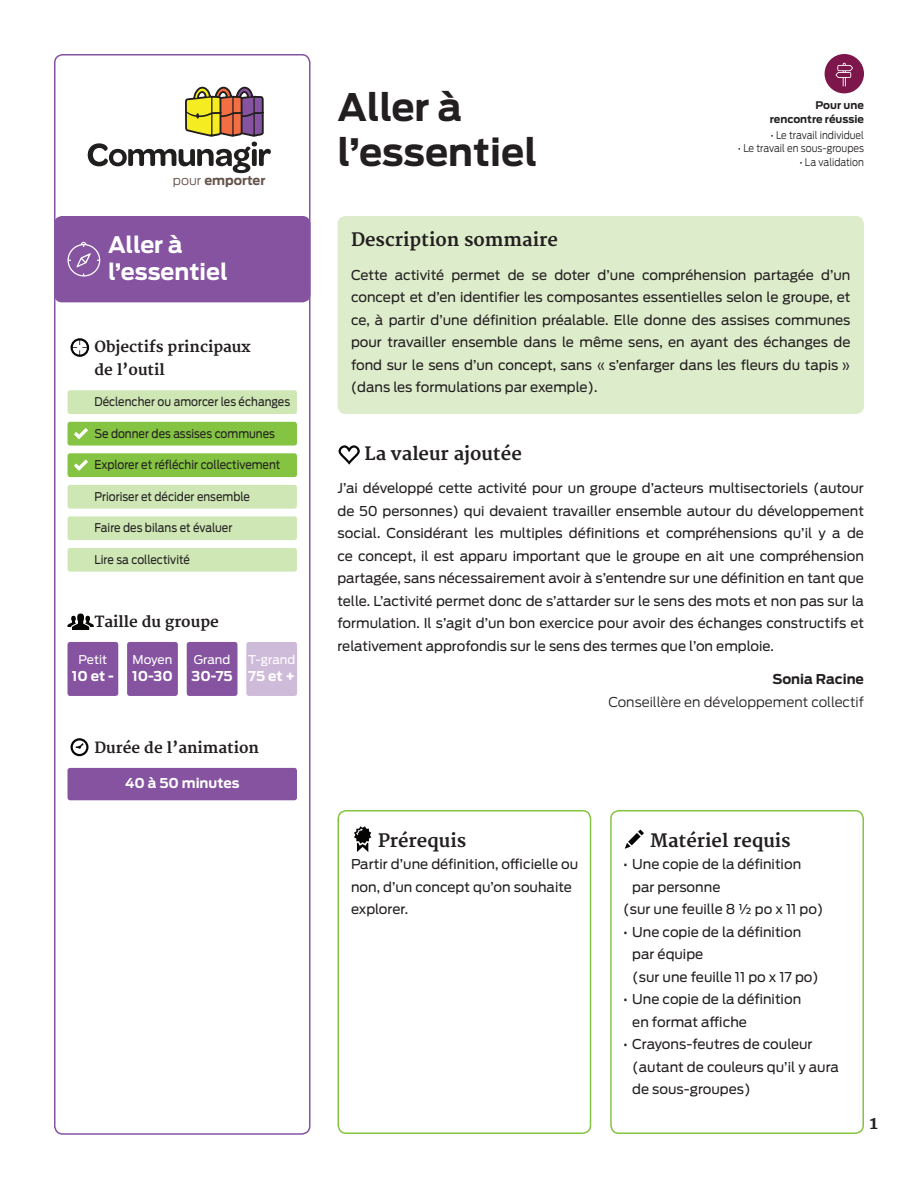
<style>
.page{position:relative;width:918px;height:1188px;background:#fff}
.page>*{position:absolute;margin:0;border:0;box-sizing:border-box;transform-origin:0 0}
.titre_principal{font:700 37.5px/45px "Antenna";color:#231f20}
.petit_titre_blanc{font:700 22.5px/27px "Antenna";color:#fff}
.gros_sous-titre{font:700 18px "Merriweather";color:#231f20}
.t1{font:700 15px "Merriweather";color:#231f20}
.texte{font:13.5px/22.5px "Antenna";color:#231f20;text-align:justify}
.matériel{font:13.5px/22.5px "Antenna";color:#231f20}
.prérequis{font:13.5px/22.5px "Antenna";color:#231f20}
.conseiller_poste{font:300 13.5px "Antenna";color:#231f20}
.t2{font:700 13.5px "Antenna";color:#fff}
.conseiller_nom{font:700 13.5px "Antenna";color:#231f20}
.t3{font:700 12.6px "Antenna";color:#64534b}
.t4{font:12px "Antenna";color:#231f20;scale:.9 1}
.t5{font:12px "Antenna";color:#fff}
.Pour_une_animation_r{font:300 10.5px "Antenna";color:#231f20;scale:.9 1}
.Pour_une_animation_r-2{font:700 10.5px "Antenna";color:#231f20}
.s1{font-weight:300}
</style>
<div class="page">
<div style="left:54px;top:216px;width:257px;height:86px;background:#8553a0;border-radius:8px"></div>
<svg style="left:88px;top:86px;width:183px;height:87px"></svg>
<div style="left:337px;top:810px;width:254px;height:324px;border:2px solid #84c442;border-radius:8px"></div>
<div style="left:610px;top:810px;width:254px;height:324px;border:2px solid #84c442;border-radius:8px"></div>
<div style="left:337px;top:216px;width:527px;height:198px;background:#ddeccb;border-radius:8px"></div>
<svg style="left:354px;top:826px;width:17px;height:26px"></svg>
<svg style="left:625px;top:830px;width:19px;height:19px"></svg>
<svg style="left:339px;top:445px;width:21px;height:20px"></svg>
<svg style="left:68px;top:242px;width:32px;height:35px"></svg>
<div style="left:54px;top:54px;width:257px;height:1081px;border:2px solid #8553a0;border-radius:8px"></div>
<div style="left:67px;top:390px;width:230px;height:24px;background:#cee7b4;border-radius:3px"></div>
<div style="left:67px;top:422px;width:230px;height:24px;background:#84c442;border-radius:3px"></div>
<div style="left:67px;top:453px;width:230px;height:24px;background:#84c442;border-radius:3px"></div>
<div style="left:67px;top:485px;width:230px;height:24px;background:#cee7b4;border-radius:3px"></div>
<div style="left:67px;top:516px;width:230px;height:24px;background:#cee7b4;border-radius:3px"></div>
<div style="left:67px;top:548px;width:230px;height:24px;background:#cee7b4;border-radius:3px"></div>
<svg style="left:74px;top:428px;width:14px;height:11px"></svg>
<svg style="left:74px;top:460px;width:14px;height:11px"></svg>
<div style="left:67px;top:642px;width:51px;height:54px;background:#8553a0;border-radius:3px"></div>
<div style="left:127px;top:642px;width:51px;height:54px;background:#8553a0;border-radius:3px"></div>
<div style="left:187px;top:642px;width:50px;height:54px;background:#8553a0;border-radius:3px"></div>
<div style="left:246px;top:642px;width:51px;height:54px;background:#cebad9;border-radius:3px"></div>
<div style="left:67px;top:768px;width:230px;height:32px;background:#8553a0;border-radius:3px"></div>
<svg style="left:71px;top:338px;width:18px;height:19px"></svg>
<svg style="left:71px;top:738px;width:18px;height:18px"></svg>
<svg style="left:68px;top:614px;width:26px;height:16px"></svg>
<div style="left:825px;top:54px;width:39px;height:39px;background:#7c164b;border-radius:50%"></div>
<svg style="left:836px;top:63px;width:17px;height:23px"></svg>
<p class="t3" style="left:173px;top:173px;width:94px"><span class="s1">pour</span> emporter</p>
<p class="petit_titre_blanc" style="left:108px;top:231px;width:121px">Aller à l’essentiel</p>
<p class="t1" style="left:94px;top:338px;width:158px">Objectifs principaux</p>
<p class="t1" style="left:94px;top:361px;width:72px">de l’outil</p>
<p class="t4" style="left:94px;top:395px;width:219px">Déclencher ou amorcer les échanges</p>
<p class="t4" style="left:94px;top:426px;width:202px">Se donner des assises communes</p>
<p class="t4" style="left:94px;top:458px;width:208px">Explorer et réfléchir collectivement</p>
<p class="t4" style="left:94px;top:489px;width:174px">Prioriser et décider ensemble</p>
<p class="t4" style="left:94px;top:521px;width:155px">Faire des bilans et évaluer</p>
<p class="t4" style="left:94px;top:552px;width:107px">Lire sa collectivité</p>
<p class="t1" style="left:94px;top:613px;width:126px">Taille du groupe</p>
<p class="t5" style="left:79px;top:652px;width:30px">Petit</p>
<p class="t2" style="left:72px;top:668px;width:43px">10 et -</p>
<p class="t5" style="left:133px;top:652px;width:41px">Moyen</p>
<p class="t2" style="left:132px;top:668px;width:42px">10-30</p>
<p class="t5" style="left:194px;top:652px;width:38px">Grand</p>
<p class="t2" style="left:192px;top:668px;width:43px">30-75</p>
<p class="t5" style="left:248px;top:652px;width:49px">T-grand</p>
<p class="t2" style="left:248px;top:668px;width:48px">75 et +</p>
<p class="t1" style="left:94px;top:739px;width:166px">Durée de l’animation</p>
<p class="t2" style="left:125px;top:776px;width:116px">40 à 50 minutes</p>
<p class="titre_principal" style="left:338px;top:85px;width:201px">Aller à l’essentiel</p>
<p class="Pour_une_animation_r-2" style="left:816px;top:99px;width:50px">Pour une</p>
<p class="Pour_une_animation_r-2" style="left:770px;top:113px;width:96px">rencontre réussie</p>
<p class="Pour_une_animation_r" style="left:771px;top:129px;width:105px">• Le travail individuel</p>
<p class="Pour_une_animation_r" style="left:738px;top:142px;width:142px">• Le travail en sous-groupes</p>
<p class="Pour_une_animation_r" style="left:800px;top:156px;width:73px">• La validation</p>
<p class="gros_sous-titre" style="left:351px;top:229px;width:208px">Description sommaire</p>
<p class="texte" style="left:351px;top:264px;width:501px">Cette activité permet de se doter d’une compréhension partagée d’un concept et d’en identifier les composantes essentielles selon le groupe, et ce, à partir d’une définition préalable. Elle donne des assises communes pour travailler ensemble dans le même sens, en ayant des échanges de fond sur le sens d’un concept, sans « s’enfarger dans les fleurs du tapis » (dans les formulations par exemple).</p>
<p class="gros_sous-titre" style="left:364px;top:443px;width:159px">La valeur ajoutée</p>
<p class="texte" style="left:338px;top:477px;width:528px">J’ai développé cette activité pour un groupe d’acteurs multisectoriels (autour de 50 personnes) qui devaient travailler ensemble autour du développement social. Considérant les multiples définitions et compréhensions qu’il y a de ce concept, il est apparu important que le groupe en ait une compréhension partagée, sans nécessairement avoir à s’entendre sur une définition en tant que telle. L’activité permet donc de s’attarder sur le sens des mots et non pas sur la formulation. Il s’agit d’un bon exercice pour avoir des échanges constructifs et relativement approfondis sur le sens des termes que l’on emploie.</p>
<p class="conseiller_nom" style="left:773px;top:671px;width:93px">Sonia Racine</p>
<p class="conseiller_poste" style="left:608px;top:694px;width:257px">Conseillère en développement collectif</p>
<p class="gros_sous-titre" style="left:378px;top:830px;width:90px">Prérequis</p>
<p class="prérequis" style="left:351px;top:853px;width:229px">Partir d’une définition, officielle ou non, d’un concept qu’on souhaite explorer.</p>
<p class="gros_sous-titre" style="left:650px;top:830px;width:142px">Matériel requis</p>
<p class="matériel" style="left:623px;top:853px;width:179px">• Une copie de la définition</p>
<p class="matériel" style="left:632px;top:875px;width:90px">par personne</p>
<p class="matériel" style="left:623px;top:898px;width:202px">(sur une feuille 8 ½ po x 11 po)</p>
<p class="matériel" style="left:632px;top:920px;width:188px;text-indent:-9px">• Une copie de la définition par équipe<br>(sur une feuille 11 po x 17 po)</p>
<p class="matériel" style="left:632px;top:988px;width:170px;text-indent:-9px">• Une copie de la définition en format affiche</p>
<p class="matériel" style="left:632px;top:1033px;width:208px;text-indent:-9px">• Crayons-feutres de couleur (autant de couleurs qu’il y aura de sous-groupes)</p>
<p class="gros_sous-titre" style="left:869px;top:1112px;width:10px">1</p>
</div>
